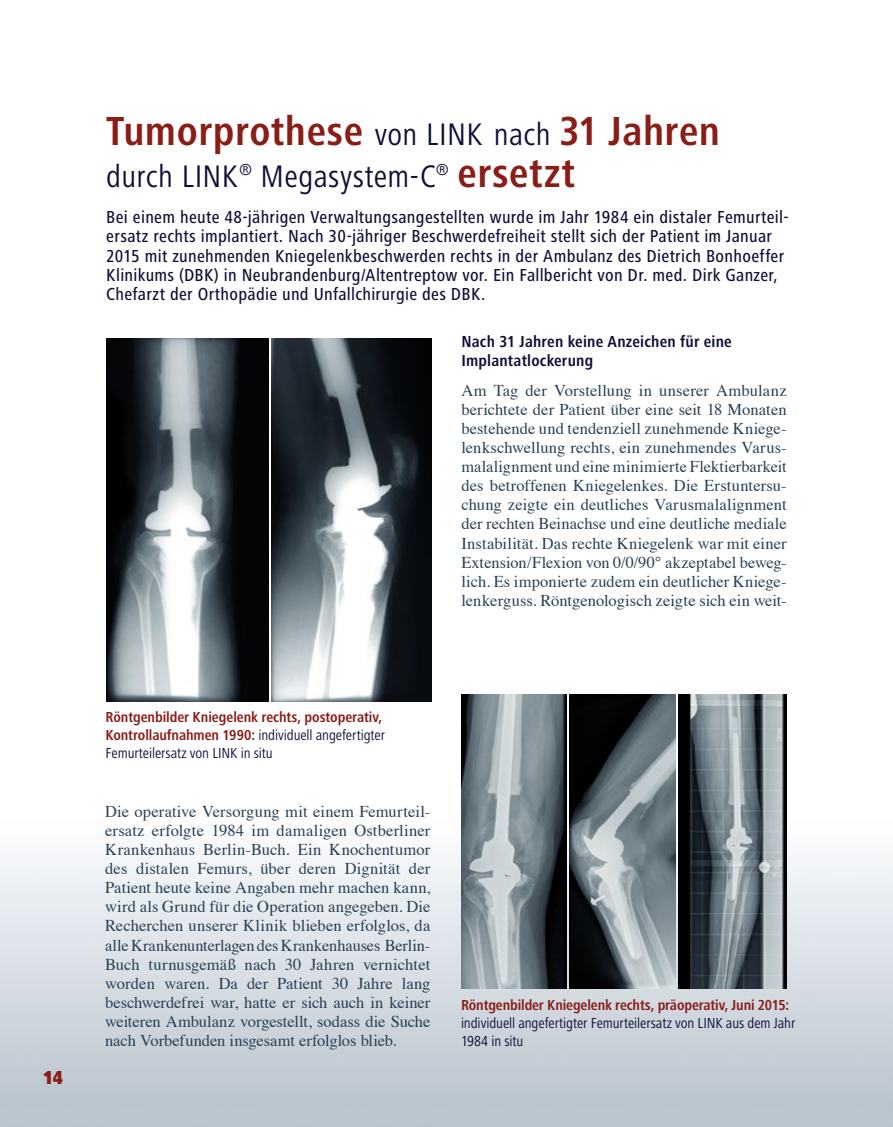
<style>
.page{position:relative;width:893px;height:1127px;background:#fff}
.page>*{position:absolute;margin:0;border:0;box-sizing:border-box;transform-origin:0 0}
.t1{font:700 condensed 42px "Frutiger Next LT";letter-spacing:.015em;color:#891e19}
.t2{font:condensed 32.25px "Frutiger Next LT";letter-spacing:.01em;color:#0e0f38}
.t3{font:900 condensed 19.5px "Frutiger Next LT";color:#891e19}
.t4{font:500 condensed 18px/19.2px "Frutiger Next LT";letter-spacing:.015em;color:#0e0f38}
.t5{font:16.5px/19.2px "Times";letter-spacing:-.005em;color:#284155;text-align:justify}
.t6{font:700 condensed 16.5px/19.2px "Frutiger Next LT";letter-spacing:.01em;color:#0e0f38}
.t7{font:700 condensed 15px/18px "Frutiger Next LT";letter-spacing:-.005em;color:#891e19}
.t8{font:condensed 15px/18px "Frutiger Next LT";letter-spacing:-.005em;color:#0e0f38}
.s1{font-weight:400;font-size:32.25px;color:#0e0f38}
.s2{font-weight:400;color:#0e0f38}
</style>
<div class="page">
<img style="left:0;top:338px;width:893px;height:789px">
<img style="left:106px;top:338px;width:162px;height:364px">
<img style="left:461px;top:694px;width:105px;height:295px">
<img style="left:271px;top:338px;width:161px;height:364px">
<img style="left:569px;top:694px;width:107px;height:295px">
<img style="left:679px;top:694px;width:107px;height:295px">
<p class="t3" style="left:43px;top:1067px;width:21px">14</p>
<h1 class="t1" style="left:106px;top:108px;width:615px">Tumorprothese <span class="s1">von LINK nach</span> 31 Jahren</h1>
<h2 class="t2" style="left:106px;top:159px;width:344px">durch LINK<sup>®</sup> Megasystem-C<sup>®</sup></h2>
<h1 class="t1" style="left:457px;top:150px;width:119px">ersetzt</h1>
<p class="t4" style="left:106px;top:208px;width:684px">Bei einem heute 48-jährigen Verwaltungsangestellten wurde im Jahr 1984 ein distaler Femurteil&shy;ersatz rechts implantiert. Nach 30-jähriger Beschwerdefreiheit stellt sich der Patient im Januar 2015 mit zunehmenden Kniegelenkbeschwerden rechts in der Ambulanz des Dietrich Bonhoeffer Klinikums (DBK) in Neubrandenburg/Altentreptow vor. Ein Fallbericht von Dr. med. Dirk Ganzer, Chefarzt der Orthopädie und Unfallchirurgie des DBK.</p>
<p class="t6" style="left:461px;top:332px;width:272px">Nach 31 Jahren keine Anzeichen für eine<br>Implantatlockerung</p>
<p class="t5" style="left:461px;top:379px;width:327px">Am Tag der Vorstellung in unserer Ambulanz berichtete der Patient über eine seit 18 Monaten bestehende und tendenziell zunehmende Kniege&shy;lenkschwellung rechts, ein zunehmendes Varus&shy;malalignment und eine minimierte Flektierbarkeit des betroffenen Kniegelenkes. Die Erstuntersu&shy;chung zeigte ein deutliches Varusmalalignment der rechten Beinachse und eine deutliche mediale Instabilität. Das rechte Kniegelenk war mit einer Extension/Flexion von 0/0/90° akzeptabel beweg&shy;lich. Es imponierte zudem ein deutlicher Kniege&shy;lenkerguss. Röntgenologisch zeigte sich ein weit-</p>
<p class="t7" style="left:105px;top:708px;width:281px">Röntgenbilder Kniegelenk rechts, postoperativ,<br>Kontrollaufnahmen 1990: <span class="s2">individuell angefertigter<br>Femurteilersatz von LINK in situ</span></p>
<p class="t5" style="left:105px;top:800px;width:327px">Die operative Versorgung mit einem Femurteil&shy;ersatz erfolgte 1984 im damaligen Ostberliner Krankenhaus Berlin-Buch. Ein Knochentumor des distalen Femurs, über deren Dignität der Patient heute keine Angaben mehr machen kann, wird als Grund für die Operation angegeben. Die Recherchen unserer Klinik blieben erfolglos, da alle Krankenunterlagen des Krankenhauses Berlin-Buch turnusgemäß nach 30 Jahren vernichtet worden waren. Da der Patient 30 Jahre lang beschwerdefrei war, hatte er sich auch in keiner weiteren Ambulanz vorgestellt, sodass die Suche nach Vorbefunden insgesamt erfolglos blieb.</p>
<p class="t7" style="left:461px;top:996px;width:330px">Röntgenbilder Kniegelenk rechts, präoperativ, Juni 2015:</p>
<p class="t8" style="left:461px;top:1014px;width:336px">individuell angefertigter Femurteilersatz von LINK aus dem Jahr<br>1984 in situ</p>
</div>
